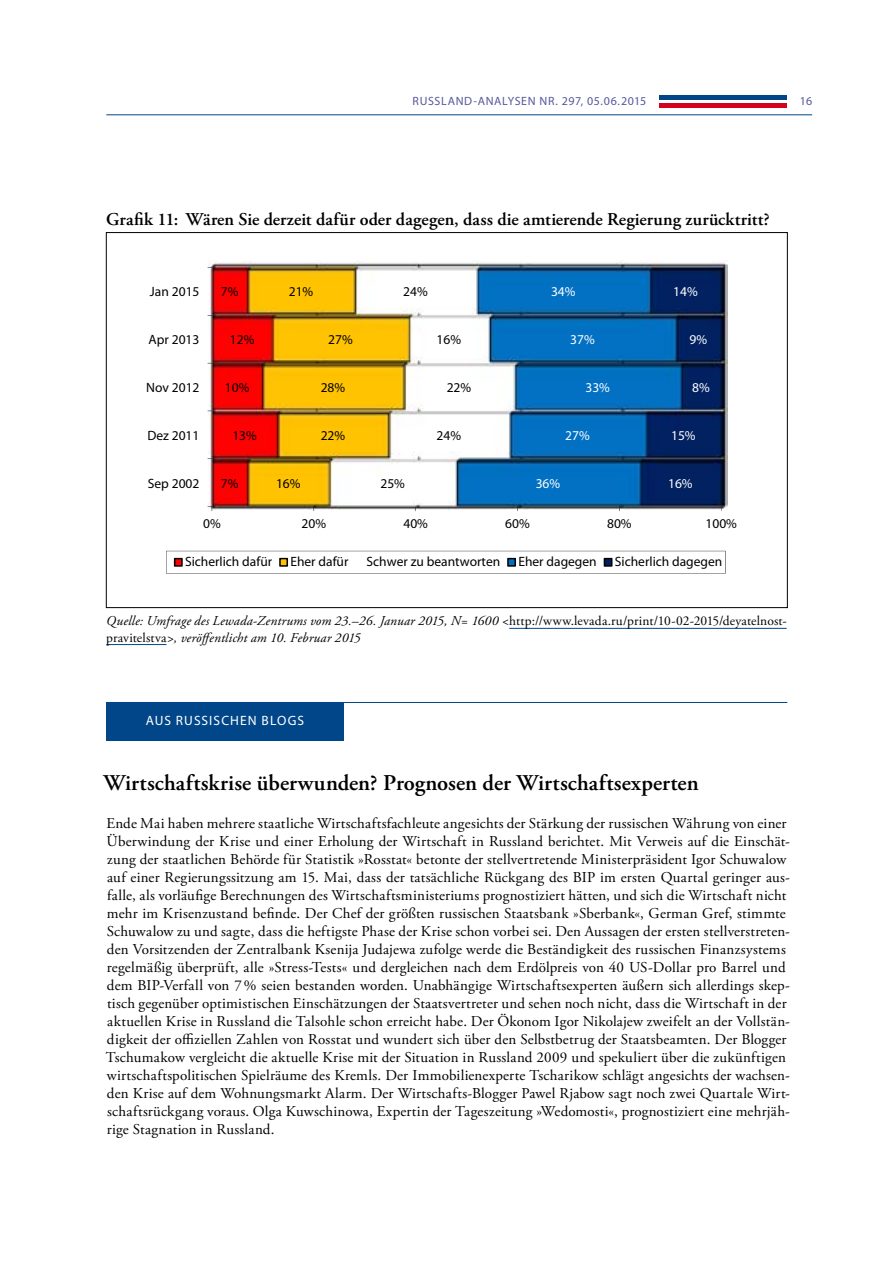
<style>
.page{position:relative;width:893px;height:1263px;background:#fff}
.page>*{position:absolute;margin:0;border:0;box-sizing:border-box;transform-origin:0 0}
.t1{font:600 22.5px "Adobe Garamond Pro";letter-spacing:.005em;color:#000}
.t2{font:600 18px "Adobe Garamond Pro";letter-spacing:.005em;color:#000}
.t3{font:15px/18px "Adobe Garamond Pro";letter-spacing:.015em;color:#000}
.t4{font:13.5px "Myriad Pro";color:#000}
.t5{font:italic 13.5px/16.2px "Adobe Garamond Pro";letter-spacing:.01em;color:#000}
.t6{font:13.5px "Myriad Pro";letter-spacing:.075em;color:#fff}
.t7{font:12px "Myriad Pro";letter-spacing:.05em;color:#56589b}
.s1{font-style:normal}
</style>
<div class="page">
<div style="left:659px;top:103px;width:128px;height:5px;background:#d4001e"></div>
<hr style="left:659px;top:96px;width:128px;height:4px;background:#004688">
<hr style="left:106px;top:114px;width:706px;height:1px;background:#004688">
<hr style="left:509px;top:628px;width:278px;height:1px;background:#004688">
<hr style="left:106px;top:644px;width:60px;height:1px;background:#004688">
<img style="left:208px;top:260px;width:520px;height:250px">
<svg style="left:208px;top:506px;width:5px;height:5px"></svg>
<svg style="left:166px;top:551px;width:559px;height:23px"></svg>
<hr style="left:106px;top:702px;width:681px;height:1px;background:#004688">
<div style="left:106px;top:702px;width:238px;height:39px;background:#004688"></div>
<p class="t7" style="left:413px;top:94px;width:235px">RUSSLAND-ANALYSEN NR. 297, 05.06.2015</p>
<p class="t7" style="left:800px;top:94px;width:14px">16</p>
<p class="t2" style="left:106px;top:209px;width:665px">Grafik 11: Wären Sie derzeit dafür oder dagegen, dass die amtierende Regierung zurücktritt?</p>
<p class="t4" style="left:150px;top:283px;width:51px">Jan 2015</p>
<p class="t4" style="left:221px;top:283px;width:19px">7%</p>
<p class="t4" style="left:289px;top:283px;width:26px">21%</p>
<p class="t4" style="left:403px;top:283px;width:26px">24%</p>
<p class="t6" style="left:551px;top:283px;width:26px">34%</p>
<p class="t6" style="left:673px;top:283px;width:26px">14%</p>
<p class="t4" style="left:149px;top:331px;width:52px">Apr 2013</p>
<p class="t4" style="left:230px;top:331px;width:26px">12%</p>
<p class="t4" style="left:328px;top:331px;width:26px">27%</p>
<p class="t4" style="left:437px;top:331px;width:26px">16%</p>
<p class="t6" style="left:570px;top:331px;width:26px">37%</p>
<p class="t6" style="left:690px;top:331px;width:19px">9%</p>
<p class="t4" style="left:146px;top:379px;width:55px">Nov 2012</p>
<p class="t4" style="left:225px;top:379px;width:26px">10%</p>
<p class="t4" style="left:321px;top:379px;width:26px">28%</p>
<p class="t4" style="left:447px;top:379px;width:26px">22%</p>
<p class="t6" style="left:585px;top:379px;width:26px">33%</p>
<p class="t6" style="left:692px;top:379px;width:19px">8%</p>
<p class="t4" style="left:147px;top:427px;width:54px">Dez 2011</p>
<p class="t4" style="left:232px;top:427px;width:26px">13%</p>
<p class="t4" style="left:321px;top:427px;width:26px">22%</p>
<p class="t4" style="left:437px;top:427px;width:26px">24%</p>
<p class="t6" style="left:565px;top:427px;width:26px">27%</p>
<p class="t6" style="left:671px;top:427px;width:26px">15%</p>
<p class="t4" style="left:148px;top:475px;width:53px">Sep 2002</p>
<p class="t4" style="left:221px;top:475px;width:19px">7%</p>
<p class="t4" style="left:276px;top:475px;width:26px">16%</p>
<p class="t4" style="left:380px;top:475px;width:26px">25%</p>
<p class="t6" style="left:536px;top:475px;width:26px">36%</p>
<p class="t6" style="left:668px;top:475px;width:26px">16%</p>
<p class="t4" style="left:203px;top:515px;width:19px">0%</p>
<p class="t4" style="left:302px;top:515px;width:26px">20%</p>
<p class="t4" style="left:403px;top:515px;width:26px">40%</p>
<p class="t4" style="left:505px;top:515px;width:26px">60%</p>
<p class="t4" style="left:607px;top:515px;width:26px">80%</p>
<p class="t4" style="left:705px;top:515px;width:33px">100%</p>
<p class="t4" style="left:185px;top:553px;width:89px">Sicherlich dafür</p>
<p class="t4" style="left:290px;top:553px;width:60px">Eher dafür</p>
<p class="t4" style="left:367px;top:553px;width:135px">Schwer zu beantworten</p>
<p class="t4" style="left:518px;top:553px;width:80px">Eher dagegen</p>
<p class="t4" style="left:615px;top:553px;width:109px">Sicherlich dagegen</p>
<p class="t5" style="left:106px;top:613px;width:682px">Quelle: Umfrage des Lewada-Zentrums vom 23.–26. Januar 2015, N= 1600 &lt;<span class="s1">http://www.levada.ru/print/10-02-2015/deyatelnost&shy;pravitelstva</span>&gt;, veröffentlicht am 10. Februar 2015</p>
<p class="t6" style="left:146px;top:712px;width:160px">AUS RUSSISCHEN BLOGS</p>
<h1 class="t1" style="left:103px;top:770px;width:597px">Wirtschaftskrise überwunden? Prognosen der Wirtschaftsexperten</h1>
<p class="t3" style="left:106px;top:815px;width:686px">Ende Mai haben mehrere staatliche Wirtschaftsfachleute angesichts der Stärkung der russischen Währung von einer Überwindung der Krise und einer Erholung der Wirtschaft in Russland berichtet. Mit Verweis auf die Einschät&shy;zung der staatlichen Behörde für Statistik »Rosstat« betonte der stellvertretende Ministerpräsident Igor Schuwalow auf einer Regierungssitzung am 15. Mai, dass der tatsächliche Rückgang des BIP im ersten Quartal geringer aus&shy;falle, als vorläufige Berechnungen des Wirtschaftsministeriums prognostiziert hätten, und sich die Wirtschaft nicht mehr im Krisenzustand befinde. Der Chef der größten russischen Staatsbank »Sberbank«, German Gref, stimmte Schuwalow zu und sagte, dass die heftigste Phase der Krise schon vorbei sei. Den Aussagen der ersten stellverstreten&shy;den Vorsitzenden der Zentralbank Ksenija Judajewa zufolge werde die Beständigkeit des russischen Finanzsystems regelmäßig überprüft, alle »Stress-Tests« und dergleichen nach dem Erdölpreis von 40 US-Dollar pro Barrel und dem BIP-Verfall von 7% seien bestanden worden. Unabhängige Wirtschaftsexperten äußern sich allerdings skep&shy;tisch gegenüber optimistischen Einschätzungen der Staatsvertreter und sehen noch nicht, dass die Wirtschaft in der aktuellen Krise in Russland die Talsohle schon erreicht habe. Der Ökonom Igor Nikolajew zweifelt an der Vollstän&shy;digkeit der offiziellen Zahlen von Rosstat und wundert sich über den Selbstbetrug der Staatsbeamten. Der Blogger Tschumakow vergleicht die aktuelle Krise mit der Situation in Russland 2009 und spekuliert über die zukünftigen wirtschaftspolitischen Spielräume des Kremls. Der Immobilienexperte Tscharikow schlägt angesichts der wachsen&shy;den Krise auf dem Wohnungsmarkt Alarm. Der Wirtschafts-Blogger Pawel Rjabow sagt noch zwei Quartale Wirt&shy;schaftsrückgang voraus. Olga Kuwschinowa, Expertin der Tageszeitung »Wedomosti«, prognostiziert eine mehrjäh&shy;rige Stagnation in Russland.</p>
</div>
